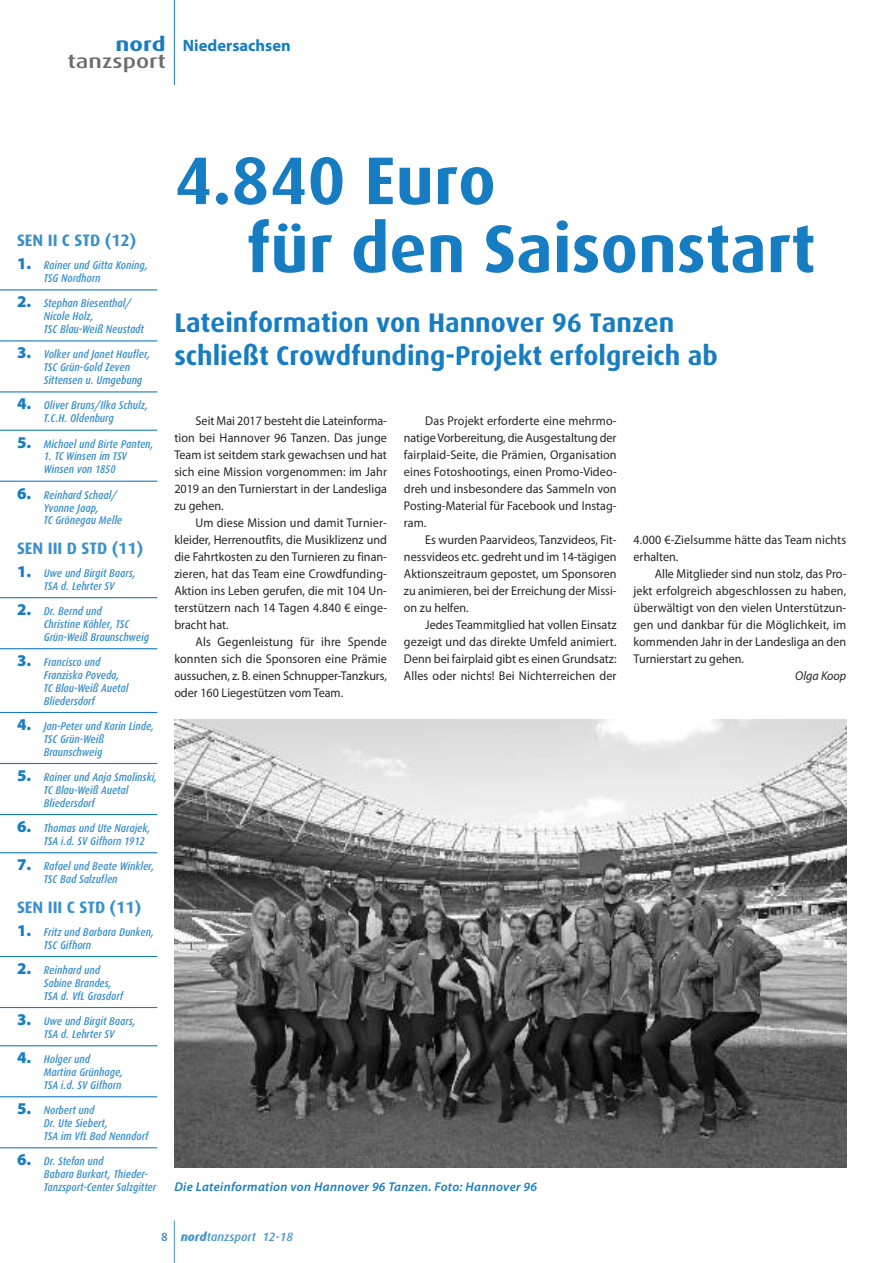
<style>
.page{position:relative;width:893px;height:1263px;background:#fff}
.page>*{position:absolute;margin:0;border:0;box-sizing:border-box;transform-origin:0 0}
.t1{font:700 67.5px/68.1px "Dax";color:#177dc2}
.t2{font:700 27px/33px "Dax";color:#177dc2}
.t3{font:500 19.5px "Dax";color:#6c6d70;scale:1.25 1}
.t4{font:700 19.5px "Dax";color:#177dc2;scale:1.25 1}
.t5{font:700 16.5px "Dax";color:#3a90cb}
.t6{font:700 16.5px "Myriad Pro";color:#177dc2}
.t7{font:12.75px/17px "Myriad Pro";color:#272526;text-align:justify;scale:.95 1}
.t8{font:italic 600 12.75px "Myriad Pro";letter-spacing:.025em;color:#177dc2}
.t9{font:italic 12.75px "Myriad Pro";color:#272526;scale:.95 1}
.t10{font:italic 500 12px "Dax";color:#4697ce}
.t11{font:italic 500 11.25px/12.8px "Dax Condensed";color:#3a90cb}
.s1{font-family:"Myriad Pro";font-weight:900;font-style:normal;font-size:16.5px;color:#177dc2}
.s2{font-weight:700;font-style:normal}
.s3{font-weight:800}
</style>
<div class="page">
<hr style="left:174px;top:1220px;width:1px;height:43px;background:#4697ce">
<hr style="left:174px;top:0;width:1px;height:85px;background:#177dc2">
<hr style="left:0;top:289px;width:157px;height:1px;background:#177dc2">
<hr style="left:0;top:340px;width:157px;height:1px;background:#177dc2">
<hr style="left:0;top:391px;width:157px;height:1px;background:#177dc2">
<hr style="left:0;top:430px;width:157px;height:1px;background:#177dc2">
<hr style="left:0;top:481px;width:157px;height:1px;background:#177dc2">
<hr style="left:0;top:597px;width:157px;height:1px;background:#177dc2">
<hr style="left:0;top:648px;width:157px;height:1px;background:#177dc2">
<hr style="left:0;top:712px;width:157px;height:1px;background:#177dc2">
<hr style="left:0;top:763px;width:157px;height:1px;background:#177dc2">
<hr style="left:0;top:814px;width:157px;height:1px;background:#177dc2">
<hr style="left:0;top:852px;width:157px;height:1px;background:#177dc2">
<hr style="left:0;top:956px;width:157px;height:1px;background:#177dc2">
<hr style="left:0;top:1007px;width:157px;height:1px;background:#177dc2">
<hr style="left:0;top:1045px;width:157px;height:1px;background:#177dc2">
<hr style="left:0;top:1096px;width:157px;height:1px;background:#177dc2">
<hr style="left:0;top:1147px;width:157px;height:1px;background:#177dc2">
<img style="left:174px;top:720px;width:672px;height:447px">
<h3 class="t4" style="left:116px;top:33px;width:42px">nord</h3>
<h3 class="t3" style="left:68px;top:50px;width:80px">tanzsport</h3>
<p class="t6" style="left:183px;top:39px;width:110px">Niedersachsen</p>
<p class="t5" style="left:17px;top:231px;width:121px">SEN II C STD (12)</p>
<p class="t11" style="left:44px;top:259px;width:106px;text-indent:-27px"><span class="s1">1.</span> Rainer und Gitta Koning,<br>TSG Nordhorn</p>
<p class="t11" style="left:44px;top:297px;width:102px;text-indent:-27px"><span class="s1">2.</span> Stephan Biesenthal/<br>Nicole Holz,<br>TSC Blau-Weiß Neustadt</p>
<p class="t11" style="left:44px;top:348px;width:108px;text-indent:-27px"><span class="s1">3.</span> Volker und Janet Haufler,<br>TSC Grün-Gold Zeven<br>Sittensen u. Umgebung</p>
<p class="t11" style="left:44px;top:399px;width:106px;text-indent:-27px"><span class="s1">4.</span> Oliver Bruns/Ilka Schulz,<br>T.C.H. Oldenburg</p>
<p class="t11" style="left:17px;top:438px;width:138px"><span class="s1">5.</span> Michael und Birte Panten,</p>
<p class="t11" style="left:44px;top:450px;width:85px">1. TC Winsen im TSV<br>Winsen von 1850</p>
<p class="t11" style="left:44px;top:489px;width:80px;text-indent:-27px"><span class="s1">6.</span> Reinhard Schaal/<br>Yvonne Jaap,<br>TC Grönegau Melle</p>
<p class="t5" style="left:17px;top:539px;width:128px">SEN III D STD (11)</p>
<p class="t11" style="left:17px;top:567px;width:120px;text-align:center"><span class="s1">1.</span> Uwe und Birgit Baars,<br>TSA d. Lehrter SV</p>
<p class="t11" style="left:44px;top:605px;width:107px;text-indent:-27px"><span class="s1">2.</span> Dr. Bernd und<br>Christine Köhler, TSC<br>Grün-Weiß Braunschweig</p>
<p class="t11" style="left:44px;top:656px;width:86px;text-indent:-27px"><span class="s1">3.</span> Francisco und<br>Franziska Poveda,<br>TC Blau-Weiß Auetal<br>Bliedersdorf</p>
<p class="t11" style="left:44px;top:720px;width:112px;text-indent:-27px"><span class="s1">4.</span> Jan-Peter und Karin Linde,<br>TSC Grün-Weiß<br>Braunschweig</p>
<p class="t11" style="left:44px;top:771px;width:115px;text-indent:-27px"><span class="s1">5.</span> Rainer und Anja Smolinski,<br>TC Blau-Weiß Auetal<br>Bliedersdorf</p>
<p class="t11" style="left:44px;top:822px;width:108px;text-indent:-27px"><span class="s1">6.</span> Thomas und Ute Narajek,<br>TSA i.d. SV Gifhorn 1912</p>
<p class="t11" style="left:44px;top:860px;width:112px;text-indent:-27px"><span class="s1">7.</span> Rafael und Beate Winkler,<br>TSC Bad Salzuflen</p>
<p class="t5" style="left:17px;top:898px;width:126px">SEN III C STD (11)</p>
<p class="t11" style="left:44px;top:925px;width:112px;text-indent:-27px"><span class="s1">1.</span> Fritz und Barbara Dunken,<br>TSC Gifhorn</p>
<p class="t11" style="left:44px;top:964px;width:81px;text-indent:-27px"><span class="s1">2.</span> Reinhard und<br>Sabine Brandes,<br>TSA d. VfL Grasdorf</p>
<p class="t11" style="left:17px;top:1015px;width:120px;text-align:center"><span class="s1">3.</span> Uwe und Birgit Baars,<br>TSA d. Lehrter SV</p>
<p class="t11" style="left:44px;top:1053px;width:81px;text-indent:-27px"><span class="s1">4.</span> Holger und<br>Martina Grünhage,<br>TSA i.d. SV Gifhorn</p>
<p class="t11" style="left:44px;top:1104px;width:106px;text-indent:-27px"><span class="s1">5.</span> Norbert und<br>Dr. Ute Siebert,<br>TSA im VfL Bad Nenndorf</p>
<p class="t11" style="left:44px;top:1155px;width:114px;text-indent:-27px"><span class="s1">6.</span> Dr. Stefan und<br>Babara Burkart, Thieder-<br>Tanzsport-Center Salzgitter</p>
<h1 class="t1" style="left:246px;top:147px;width:571px;text-indent:-72px">4.840 Euro<br>für den Saisonstart</h1>
<h2 class="t2" style="left:174px;top:307px;width:545px">Lateinformation von Hannover 96 Tanzen schließt Crowdfunding-Projekt erfolgreich ab</h2>
<p class="t7" style="left:174px;top:413px;width:225px;text-indent:21px">Seit Mai 2017 besteht die Lateinforma&shy;tion bei Hannover 96 Tanzen. Das junge Team ist seitdem stark gewachsen und hat sich eine Mission vorgenommen: im Jahr 2019 an den Turnierstart in der Landesliga zu gehen.</p>
<p class="t7" style="left:174px;top:516px;width:226px;text-indent:21px">Um diese Mission und damit Turnier&shy;kleider, Herrenoutfits, die Musiklizenz und die Fahrtkosten zu den Turnieren zu finan&shy;zieren, hat das Team eine Crowdfunding-Aktion ins Leben gerufen, die mit 104 Un&shy;terstützern nach 14 Tagen 4.840 € einge&shy;bracht hat.</p>
<p class="t7" style="left:174px;top:635px;width:225px;text-indent:21px">Als Gegenleistung für ihre Spende konnten sich die Sponsoren eine Prämie aussuchen, z. B. einen Schnupper-Tanzkurs, oder 160 Liegestützen vom Team.</p>
<p class="t7" style="left:404px;top:413px;width:225px;text-indent:21px">Das Projekt erforderte eine mehrmo&shy;natigeVorbereitung, die Ausgestaltung der fairplaid-Seite, die Prämien, Organisation eines Fotoshootings, einen Promo-Video&shy;dreh und insbesondere das Sammeln von Posting-Material für Facebook und Instag&shy;ram.</p>
<p class="t7" style="left:404px;top:533px;width:225px;text-indent:21px">Es wurden Paarvideos, Tanzvideos, Fit&shy;nessvideos etc. gedreht und im 14-tägigen Aktionszeitraum gepostet, um Sponsoren zu animieren, bei der Erreichung der Missi&shy;on zu helfen.</p>
<p class="t7" style="left:404px;top:618px;width:225px;text-indent:21px">Jedes Teammitglied hat vollen Einsatz gezeigt und das direkte Umfeld animiert.<br>Denn bei fairplaid gibt es einen Grundsatz:<br>Alles oder nichts! Bei Nichterreichen der</p>
<p class="t7" style="left:634px;top:533px;width:225px">4.000 €-Zielsumme hätte das Team nichts erhalten.</p>
<p class="t7" style="left:634px;top:567px;width:225px;text-indent:21px">Alle Mitglieder sind nun stolz, das Pro&shy;jekt erfolgreich abgeschlossen zu haben, überwältigt von den vielen Unterstützun&shy;gen und dankbar für die Möglichkeit, im kommenden Jahr in der Landesliga an den Turnierstart zu gehen.</p>
<p class="t9" style="left:795px;top:671px;width:55px">Olga Koop</p>
<p class="t8" style="left:174px;top:1182px;width:364px">Die Lateinformation von Hannover 96 Tanzen. Foto: Hannover 96</p>
<p class="t10" style="left:161px;top:1230px;width:133px"><span class="s2">8</span> <span class="s3">nord</span>tanzsport 12-18</p>
</div>
